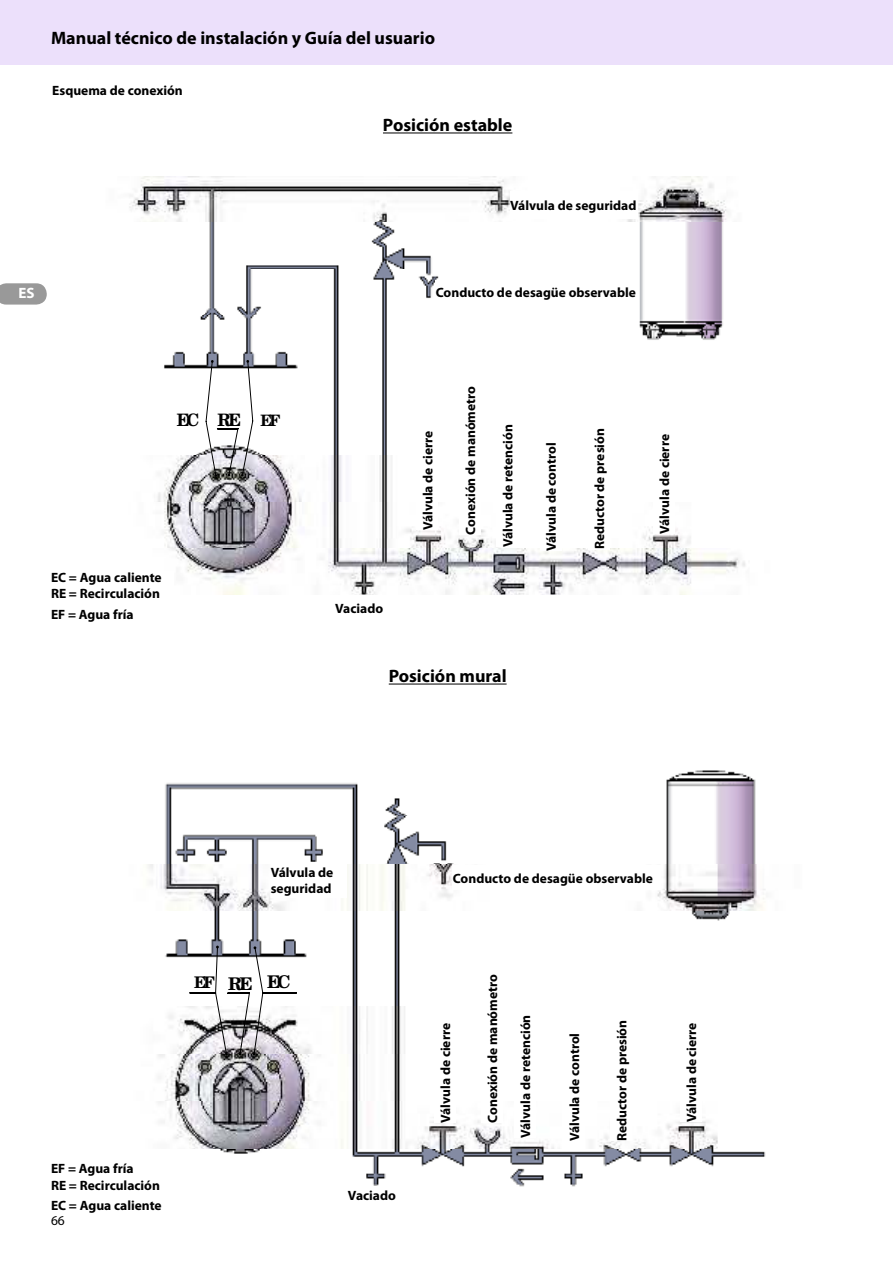
<style>
.page{position:relative;width:893px;height:1263px;background:#fff}
.page>*{position:absolute;margin:0;border:0;box-sizing:border-box;transform-origin:0 0}
.t1{font:700 18px "Myriad Pro";color:#000}
.t2{font:700 17.4px "New Century Schlbk";color:#000}
.t3{font:700 17.1px "New Century Schlbk";color:#000}
.t4{font:700 16.05px "New Century Schlbk";color:#000}
.t5{font:700 15.75px "New Century Schlbk";color:#000}
.t6{font:700 15px "Myriad Pro";color:#fff}
.t7{font:700 13.5px/16.5px "Myriad Pro";color:#000}
.t8{font:13.5px "Myriad Pro";color:#000}
.t9{font:700 10.2px "New Century Schlbk";letter-spacing:.045em;color:#000}
.t10{font:700 10.05px "New Century Schlbk";letter-spacing:.045em;color:#000}
.t11{font:700 9.6px "New Century Schlbk";letter-spacing:.07em;color:#000}
.t12{font:700 9.6px "New Century Schlbk";letter-spacing:-.015em;color:#000}
.t13{font:700 9.6px "New Century Schlbk";letter-spacing:-.01em;color:#000}
.t14{font:700 9.45px "New Century Schlbk";letter-spacing:.07em;color:#000}
.t15{font:700 9.45px "New Century Schlbk";letter-spacing:-.01em;color:#000}
.t16{font:700 9.45px "New Century Schlbk";letter-spacing:-.015em;color:#000}
.t17{font:700 9.15px "New Century Schlbk";letter-spacing:-.01em;color:#000}
.t18{font:700 9px "New Century Schlbk";letter-spacing:.08em;color:#000}
.t19{font:700 9px "New Century Schlbk";letter-spacing:-.015em;color:#000}
</style>
<div class="page">
<div style="left:0;top:0;width:893px;height:64px;background:#ece0fb"></div>
<svg style="left:0;top:283px;width:47px;height:22px"></svg>
<hr style="left:383px;top:133px;width:129px;height:1px;background:#000">
<hr style="left:389px;top:684px;width:118px;height:1px;background:#000">
<img style="left:129px;top:176px;width:616px;height:419px">
<svg style="left:206px;top:360px;width:82px;height:235px"></svg>
<img style="left:148px;top:770px;width:618px;height:417px">
<svg style="left:190px;top:770px;width:106px;height:285px"></svg>
<div style="left:510px;top:191px;width:128px;height:28px;background:#fff"></div>
<div style="left:436px;top:280px;width:203px;height:24px;background:#fff"></div>
<div style="left:417px;top:418px;width:21px;height:112px;background:#fff"></div>
<div style="left:459px;top:378px;width:22px;height:157px;background:#fff"></div>
<div style="left:497px;top:390px;width:21px;height:157px;background:#fff"></div>
<div style="left:540px;top:394px;width:21px;height:157px;background:#fff"></div>
<div style="left:588px;top:393px;width:22px;height:156px;background:#fff"></div>
<div style="left:653px;top:422px;width:22px;height:112px;background:#fff"></div>
<div style="left:453px;top:865px;width:208px;height:24px;background:#fff"></div>
<div style="left:348px;top:1186px;width:63px;height:17px;background:#fff"></div>
<div style="left:434px;top:1011px;width:22px;height:112px;background:#fff"></div>
<div style="left:481px;top:966px;width:22px;height:157px;background:#fff"></div>
<div style="left:514px;top:981px;width:22px;height:157px;background:#fff"></div>
<div style="left:563px;top:984px;width:22px;height:157px;background:#fff"></div>
<div style="left:611px;top:984px;width:21px;height:157px;background:#fff"></div>
<div style="left:680px;top:1010px;width:22px;height:112px;background:#fff"></div>
<div style="left:271px;top:862px;width:75px;height:35px;background:#fff"></div>
<div style="left:51px;top:572px;width:123px;height:49px;background:#fff"></div>
<div style="left:51px;top:1163px;width:116px;height:49px;background:#fff"></div>
<h1 class="t1" style="left:51px;top:28px;width:386px">Manual técnico de instalación y Guía del usuario</h1>
<p class="t7" style="left:52px;top:83px;width:132px">Esquema de conexión</p>
<h1 class="t1" style="left:383px;top:116px;width:131px">Posición estable</h1>
<p class="t15" style="left:516px;top:197px;width:104px">Soupape de séc urité</p>
<p class="t7" style="left:510px;top:198px;width:128px">Válvula de seguridad</p>
<p class="t6" style="left:19px;top:286px;width:18px">ES</p>
<p class="t7" style="left:436px;top:285px;width:202px">Conducto de desagüe observable</p>
<p class="t14" style="left:442px;top:286px;width:177px">Conduite d'écoulement observable</p>
<p class="t3" style="left:177px;top:409px;width:24px">EC</p>
<p class="t5" style="left:260px;top:410px;width:21px">EF</p>
<p class="t3" style="left:218px;top:409px;width:25px">RE</p>
<p class="t7" style="left:51px;top:569px;width:112px">EC = Agua caliente<br>RE = Recirculación</p>
<p class="t7" style="left:51px;top:607px;width:84px">EF = Agua fría</p>
<p class="t10" style="left:343px;top:600px;width:45px">Vidange</p>
<p class="t7" style="left:335px;top:600px;width:49px">Vaciado</p>
<p class="t7" style="left:420px;top:530px;width:101px;rotate:-90deg">Válvula de cierre</p>
<p class="t7" style="left:463px;top:535px;width:150px;rotate:-90deg">Conexión de manómetro</p>
<p class="t18" style="left:466px;top:532px;width:121px;rotate:-90deg">Raccord de manomètre</p>
<p class="t7" style="left:500px;top:547px;width:124px;rotate:-90deg">Válvula de retención</p>
<p class="t7" style="left:543px;top:551px;width:110px;rotate:-90deg">Válvula de control</p>
<p class="t18" style="left:502px;top:544px;width:92px;rotate:-90deg">Clapet de retenue</p>
<p class="t17" style="left:545px;top:544px;width:96px;rotate:-90deg">Vanne de c ontrôle</p>
<h1 class="t1" style="left:389px;top:667px;width:119px">Posición mural</h1>
<p class="t7" style="left:592px;top:549px;width:123px;rotate:-90deg">Reductor de presión</p>
<p class="t7" style="left:657px;top:534px;width:101px;rotate:-90deg">Válvula de cierre</p>
<p class="t17" style="left:594px;top:546px;width:116px;rotate:-90deg">Réduc teur de pression</p>
<p class="t19" style="left:660px;top:532px;width:71px;rotate:-90deg">Vanne d'arrêt</p>
<p class="t7" style="left:271px;top:864px;width:64px">Válvula de seguridad</p>
<p class="t11" style="left:291px;top:865px;width:47px">Soupape</p>
<p class="t4" style="left:194px;top:973px;width:22px">EF</p>
<p class="t2" style="left:267px;top:971px;width:25px">EC</p>
<p class="t2" style="left:228px;top:973px;width:26px">RE</p>
<p class="t7" style="left:51px;top:1160px;width:110px">EF = Agua fría<br>RE = Recirculación</p>
<p class="t7" style="left:51px;top:1198px;width:112px">EC = Agua caliente</p>
<p class="t8" style="left:51px;top:1214px;width:15px">66</p>
<p class="t9" style="left:353px;top:1185px;width:47px">Vidange</p>
<p class="t7" style="left:348px;top:1187px;width:49px">Vaciado</p>
<p class="t7" style="left:453px;top:870px;width:202px">Conducto de desagüe observable</p>
<p class="t11" style="left:461px;top:873px;width:185px">Conduite d'écoulement observable</p>
<p class="t7" style="left:438px;top:1123px;width:101px;rotate:-90deg">Válvula de cierre</p>
<p class="t12" style="left:438px;top:1119px;width:73px;rotate:-90deg">Vanne d'arrêt</p>
<p class="t7" style="left:485px;top:1123px;width:150px;rotate:-90deg">Conexión de manómetro</p>
<p class="t14" style="left:483px;top:1121px;width:123px;rotate:-90deg">Raccord de manomètre</p>
<p class="t7" style="left:518px;top:1138px;width:124px;rotate:-90deg">Válvula de retención</p>
<p class="t7" style="left:567px;top:1141px;width:110px;rotate:-90deg">Válvula de control</p>
<p class="t14" style="left:521px;top:1133px;width:94px;rotate:-90deg">Clapet de retenue</p>
<p class="t12" style="left:565px;top:1133px;width:98px;rotate:-90deg">Vanne de c ontrôle</p>
<p class="t13" style="left:617px;top:1135px;width:118px;rotate:-90deg">Réduc teur de pression</p>
<p class="t7" style="left:614px;top:1141px;width:123px;rotate:-90deg">Reductor de presión</p>
<p class="t7" style="left:684px;top:1122px;width:101px;rotate:-90deg">Válvula de cierre</p>
<p class="t16" style="left:686px;top:1121px;width:72px;rotate:-90deg">Vanne d'arrêt</p>
</div>
